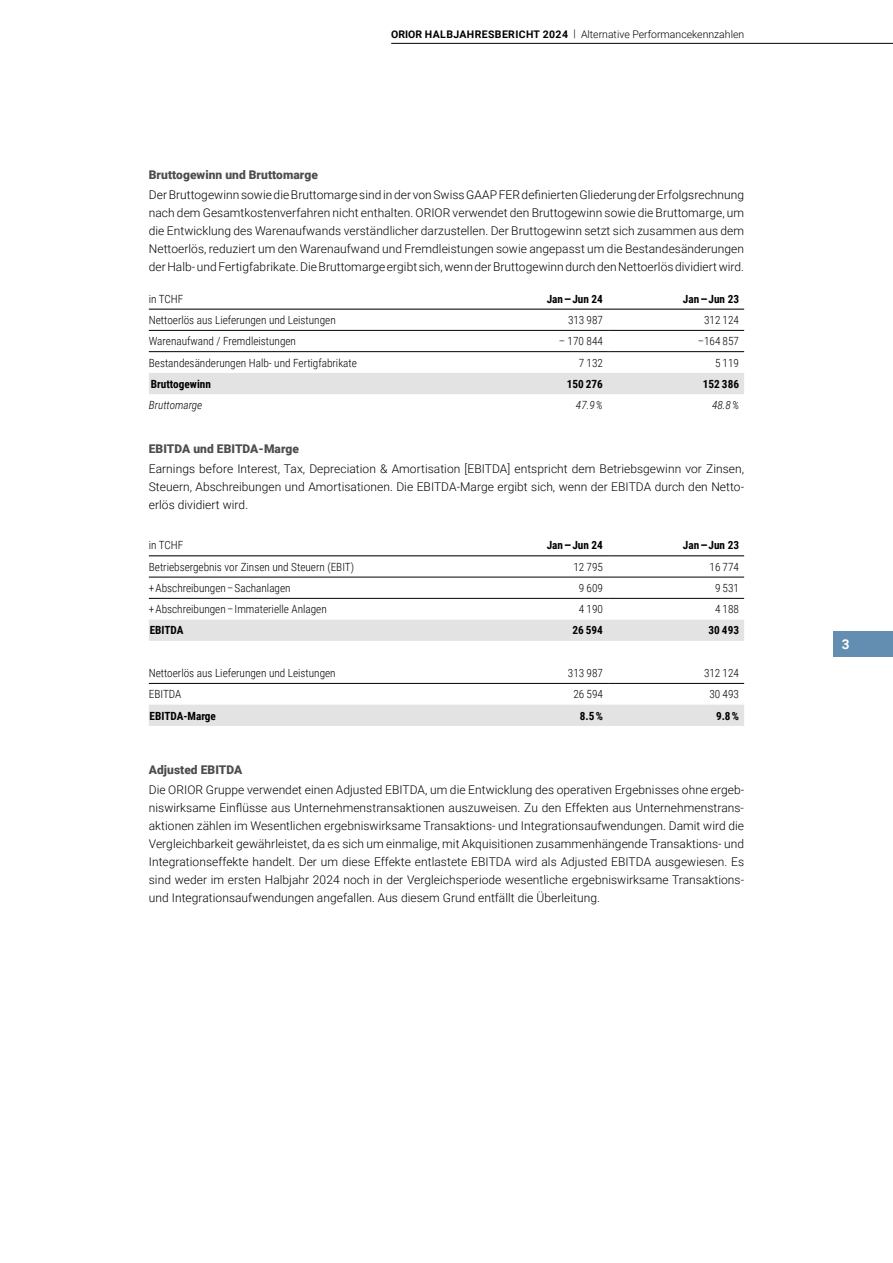
<style>
.page{position:relative;width:893px;height:1263px;background:#fff}
.page>*{position:absolute;margin:0;border:0;box-sizing:border-box;transform-origin:0 0}
.t1{font:700 13.5px "Roboto";color:#fff}
.t2{font:300 12px/18px "Roboto";letter-spacing:.005em;color:#000;text-align:justify}
.t3{font:900 12px "Roboto";letter-spacing:.005em;color:#4d4d4c}
.t4{font:300 11.25px "Roboto Condensed";color:#000}
.t5{font:700 11.25px "Roboto Condensed";color:#000}
.t6{font:italic 300 11.25px "Roboto Condensed";color:#000}
.t7{font:300 10.5px "Roboto";color:#000}
.s1{font-weight:700}
.s2{font-family:"Roboto";font-weight:900}
</style>
<div class="page">
<hr style="left:391px;top:43px;width:502px;height:1px;background:#000">
<div style="left:833px;top:631px;width:60px;height:26px;background:#638eb1"></div>
<div style="left:149px;top:373px;width:595px;height:21px;background:#e3e3e3"></div>
<hr style="left:149px;top:309px;width:323px;height:1px;background:#000">
<hr style="left:472px;top:309px;width:136px;height:1px;background:#000">
<hr style="left:608px;top:309px;width:136px;height:1px;background:#000">
<hr style="left:149px;top:330px;width:323px;height:1px;background:#000">
<hr style="left:472px;top:330px;width:136px;height:1px;background:#000">
<hr style="left:608px;top:330px;width:136px;height:1px;background:#000">
<hr style="left:149px;top:351px;width:323px;height:1px;background:#000">
<hr style="left:472px;top:351px;width:136px;height:1px;background:#000">
<hr style="left:608px;top:351px;width:136px;height:1px;background:#000">
<svg style="left:149px;top:620px;width:595px;height:106px"></svg>
<hr style="left:149px;top:555px;width:323px;height:1px;background:#000">
<hr style="left:472px;top:555px;width:136px;height:1px;background:#000">
<hr style="left:608px;top:555px;width:136px;height:1px;background:#000">
<hr style="left:149px;top:577px;width:323px;height:1px;background:#000">
<hr style="left:472px;top:577px;width:136px;height:1px;background:#000">
<hr style="left:608px;top:577px;width:136px;height:1px;background:#000">
<hr style="left:149px;top:598px;width:323px;height:1px;background:#000">
<hr style="left:472px;top:598px;width:136px;height:1px;background:#000">
<hr style="left:608px;top:598px;width:136px;height:1px;background:#000">
<hr style="left:149px;top:683px;width:323px;height:1px;background:#000">
<hr style="left:472px;top:683px;width:136px;height:1px;background:#000">
<hr style="left:608px;top:683px;width:136px;height:1px;background:#000">
<p class="t7" style="left:391px;top:27px;width:354px"><span class="s1">ORIOR HALBJAHRESBERICHT 2024</span> | Alternative Performancekennzahlen</p>
<p class="t3" style="left:149px;top:166px;width:171px">Bruttogewinn und Bruttomarge</p>
<p class="t2" style="left:149px;top:185px;width:597px">Der Bruttogewinn sowie die Bruttomarge sind in der von Swiss GAAP FER definierten Gliederung der Erfolgsrechnung nach dem Gesamtkostenverfahren nicht enthalten. ORIOR verwendet den Bruttogewinn sowie die Bruttomarge, um die Entwicklung des Warenaufwands verständlicher darzustellen. Der Bruttogewinn setzt sich zusammen aus dem Nettoerlös, reduziert um den Warenaufwand und Fremdleistungen sowie angepasst um die Bestandesänderungen der Halb- und Fertigfabrikate. Die Bruttomarge ergibt sich, wenn der Bruttogewinn durch den Nettoerlös dividiert wird.</p>
<p class="t4" style="left:149px;top:291px;width:36px">in TCHF</p>
<p class="t5" style="left:547px;top:291px;width:58px">Jan <span class="s2">–</span> Jun 24</p>
<p class="t5" style="left:683px;top:291px;width:58px">Jan <span class="s2">–</span> Jun 23</p>
<p class="t4" style="left:149px;top:312px;width:188px">Nettoerlös aus Lieferungen und Leistungen</p>
<p class="t4" style="left:568px;top:312px;width:36px">313 987</p>
<p class="t4" style="left:704px;top:312px;width:36px">312 124</p>
<p class="t4" style="left:149px;top:333px;width:149px">Warenaufwand / Fremdleistungen</p>
<p class="t4" style="left:559px;top:333px;width:46px">– 170 844</p>
<p class="t4" style="left:698px;top:333px;width:43px">–164 857</p>
<p class="t4" style="left:149px;top:355px;width:210px">Bestandesänderungen Halb- und Fertigfabrikate</p>
<p class="t4" style="left:579px;top:355px;width:26px">7 132</p>
<p class="t4" style="left:715px;top:355px;width:26px">5 119</p>
<p class="t5" style="left:151px;top:376px;width:62px">Bruttogewinn</p>
<p class="t5" style="left:567px;top:376px;width:38px">150 276</p>
<p class="t5" style="left:703px;top:376px;width:38px">152 386</p>
<p class="t6" style="left:149px;top:397px;width:55px">Bruttomarge</p>
<p class="t6" style="left:576px;top:397px;width:28px">47.9 %</p>
<p class="t6" style="left:712px;top:397px;width:28px">48.8 %</p>
<p class="t3" style="left:149px;top:440px;width:152px">EBITDA und EBITDA-Marge</p>
<p class="t2" style="left:149px;top:459px;width:597px">Earnings before Interest, Tax, Depreciation &amp; Amortisation [EBITDA] entspricht dem Betriebsgewinn vor Zinsen, Steuern, Abschreibungen und Amortisationen. Die EBITDA-Marge ergibt sich, wenn der EBITDA durch den Netto&shy;erlös dividiert wird.</p>
<p class="t4" style="left:149px;top:538px;width:36px">in TCHF</p>
<p class="t5" style="left:547px;top:538px;width:58px">Jan <span class="s2">–</span> Jun 24</p>
<p class="t5" style="left:683px;top:538px;width:58px">Jan <span class="s2">–</span> Jun 23</p>
<p class="t4" style="left:149px;top:559px;width:207px">Betriebsergebnis vor Zinsen und Steuern (EBIT)</p>
<p class="t4" style="left:573px;top:559px;width:31px">12 795</p>
<p class="t4" style="left:709px;top:559px;width:31px">16 774</p>
<p class="t4" style="left:149px;top:580px;width:143px">+ Abschreibungen – Sachanlagen</p>
<p class="t4" style="left:579px;top:580px;width:26px">9 609</p>
<p class="t4" style="left:715px;top:580px;width:26px">9 531</p>
<p class="t4" style="left:149px;top:601px;width:179px">+ Abschreibungen – Immaterielle Anlagen</p>
<p class="t4" style="left:579px;top:601px;width:26px">4 190</p>
<p class="t4" style="left:715px;top:601px;width:26px">4 188</p>
<p class="t5" style="left:150px;top:623px;width:35px">EBITDA</p>
<p class="t5" style="left:572px;top:623px;width:32px">26 594</p>
<p class="t5" style="left:708px;top:623px;width:32px">30 493</p>
<p class="t4" style="left:149px;top:665px;width:188px">Nettoerlös aus Lieferungen und Leistungen</p>
<p class="t4" style="left:568px;top:665px;width:36px">313 987</p>
<p class="t4" style="left:704px;top:665px;width:36px">312 124</p>
<p class="t4" style="left:149px;top:686px;width:34px">EBITDA</p>
<p class="t4" style="left:573px;top:686px;width:31px">26 594</p>
<p class="t4" style="left:709px;top:686px;width:31px">30 493</p>
<p class="t5" style="left:150px;top:708px;width:68px">EBITDA-Marge</p>
<p class="t5" style="left:580px;top:708px;width:25px">8.5 %</p>
<p class="t5" style="left:716px;top:708px;width:25px">9.8 %</p>
<p class="t3" style="left:149px;top:761px;width:95px">Adjusted EBITDA</p>
<p class="t2" style="left:149px;top:780px;width:597px">Die ORIOR Gruppe verwendet einen Adjusted EBITDA, um die Entwicklung des operativen Ergebnisses ohne ergeb&shy;niswirksame Einflüsse aus Unternehmenstransaktionen auszuweisen. Zu den Effekten aus Unternehmenstrans&shy;aktionen zählen im Wesentlichen ergebniswirksame Transaktions- und Integrationsaufwendungen. Damit wird die Vergleichbarkeit gewährleistet, da es sich um einmalige, mit Akquisitionen zusammenhängende Transaktions- und Integrationseffekte handelt. Der um diese Effekte entlastete EBITDA wird als Adjusted EBITDA ausgewiesen. Es sind weder im ersten Halbjahr 2024 noch in der Vergleichsperiode wesentliche ergebniswirksame Transaktions&shy;und Integrationsaufwendungen angefallen. Aus diesem Grund entfällt die Überleitung.</p>
<p class="t1" style="left:842px;top:635px;width:9px">3</p>
</div>
